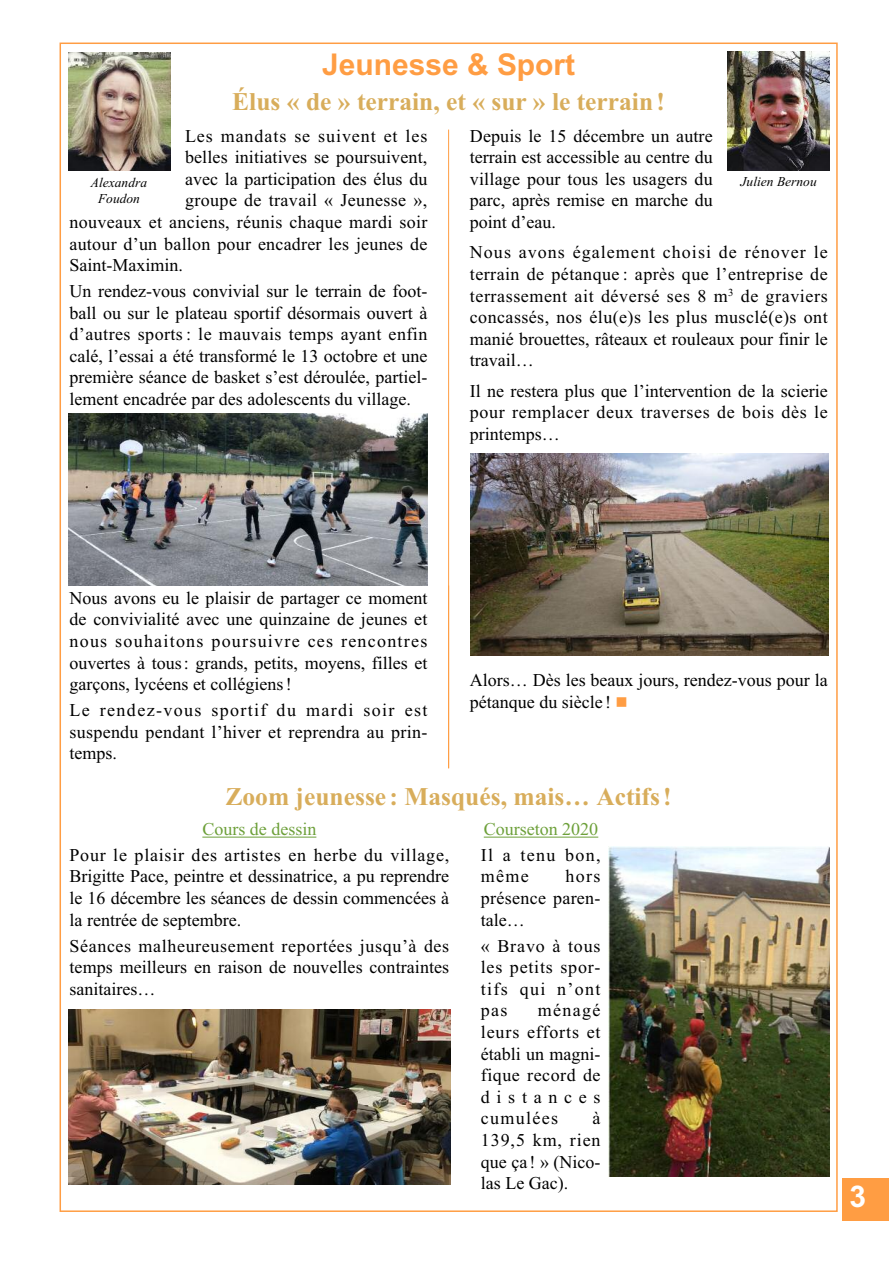
<style>
.page{position:relative;width:893px;height:1263px;background:#fff}
.page>*{position:absolute;margin:0;border:0;box-sizing:border-box;transform-origin:0 0}
.t1{font:700 30px "Arial";color:#ff9d43}
.t2{font:700 30px "Arial";color:#fff}
.t3{font:700 25.5px "Times New Roman";color:#d8ad5b}
.t4{font:18px/21.6px "Times New Roman";letter-spacing:.005em;color:#000;text-align:justify}
.t5{font:18px "Times New Roman";color:#6da03a}
.t6{font:18px "Times New Roman";letter-spacing:.025em;color:#000}
.t7{font:18px "Times New Roman";letter-spacing:.055em;color:#000}
.t8{font:18px/21.6px "Times New Roman";letter-spacing:.075em;color:#000}
.t9{font:italic 13.5px/16.2px "Times New Roman";color:#000;text-align:center}
.s1{color:#ff9d43}
</style>
<div class="page">
<div style="left:842px;top:1178px;width:47px;height:42px;background:#ff9d43"></div>
<hr style="left:202px;top:837px;width:114px;height:1px;background:#6da03a">
<img style="left:68px;top:1010px;width:383px;height:174px">
<hr style="left:484px;top:837px;width:114px;height:1px;background:#6da03a">
<img style="left:608px;top:846px;width:221px;height:330px">
<hr style="left:448px;top:130px;width:1px;height:638px;background:#ff9d43">
<img style="left:68px;top:53px;width:102px;height:118px">
<img style="left:728px;top:52px;width:102px;height:118px">
<img style="left:68px;top:413px;width:359px;height:173px">
<img style="left:470px;top:453px;width:359px;height:202px">
<h1 class="t1" style="left:322px;top:47px;width:254px">Jeunesse &amp; Sport</h1>
<h2 class="t3" style="left:232px;top:87px;width:434px">Élus « de » terrain, et « sur » le terrain!</h2>
<p class="t4" style="left:470px;top:125px;width:244px">Depuis le 15 décembre un autre terrain est accessible au centre du village pour tous les usagers du parc, après remise en marche du point d’eau.</p>
<p class="t4" style="left:470px;top:241px;width:359px">Nous avons également choisi de rénover le terrain de pétanque : après que l’entreprise de terrassement ait déversé ses 8 m<sup>3</sup> de graviers concassés, nos élu(e)s les plus musclé(e)s ont manié brouettes, râteaux et rouleaux pour finir le travail…</p>
<p class="t4" style="left:470px;top:380px;width:359px">Il ne restera plus que l’intervention de la scierie pour remplacer deux traverses de bois dès le printemps…</p>
<p class="t7" style="left:185px;top:125px;width:244px">Les mandats se suivent et les</p>
<p class="t4" style="left:185px;top:146px;width:244px">belles initiatives se poursuivent,</p>
<p class="t4" style="left:185px;top:168px;width:244px">avec la participation des élus du</p>
<p class="t6" style="left:185px;top:190px;width:244px">groupe de travail « Jeunesse »,</p>
<p class="t4" style="left:70px;top:211px;width:359px">nouveaux et anciens, réunis chaque mardi soir</p>
<p class="t4" style="left:70px;top:233px;width:359px">autour d’un ballon pour encadrer les jeunes de</p>
<p class="t4" style="left:70px;top:254px;width:115px">Saint-Maximin.</p>
<p class="t4" style="left:70px;top:280px;width:359px">Un rendez-vous convivial sur le terrain de foot&shy;ball ou sur le plateau sportif désormais ouvert à d’autres sports: le mauvais temps ayant enfin calé, l’essai a été transformé le 13 octobre et une première séance de basket s’est déroulée, partiel&shy;lement encadrée par des adolescents du village.</p>
<p class="t9" style="left:91px;top:174px;width:58px">Alexandra<br>Foudon</p>
<p class="t9" style="left:741px;top:174px;width:78px">Julien Bernou</p>
<p class="t4" style="left:70px;top:587px;width:359px">Nous avons eu le plaisir de partager ce moment de convivialité avec une quinzaine de jeunes et nous souhaitons poursuivre ces rencontres ouvertes à tous: grands, petits, moyens, filles et garçons, lycéens et collégiens!</p>
<p class="t4" style="left:70px;top:699px;width:359px">Le rendez-vous sportif du mardi soir est suspendu pendant l’hiver et reprendra au prin&shy;temps.</p>
<p class="t4" style="left:470px;top:669px;width:359px">Alors… Dès les beaux jours, rendez-vous pour la pétanque du siècle ! <span class="s1">■</span></p>
<h2 class="t3" style="left:225px;top:781px;width:448px">Zoom jeunesse : Masqués, mais… Actifs!</h2>
<p class="t5" style="left:202px;top:818px;width:115px">Cours de dessin</p>
<p class="t4" style="left:70px;top:844px;width:381px">Pour le plaisir des artistes en herbe du village, Brigitte Pace, peintre et dessinatrice, a pu reprendre le 16 décembre les séances de dessin commencées à la rentrée de septembre.</p>
<p class="t4" style="left:70px;top:934px;width:381px">Séances malheureusement reportées jusqu’à des temps meilleurs en raison de nouvelles contraintes sanitaires…</p>
<p class="t5" style="left:484px;top:818px;width:116px">Courseton 2020</p>
<p class="t8" style="left:481px;top:844px;width:121px">Il a tenu bon, même</p>
<p class="t4" style="left:481px;top:865px;width:121px;text-indent:85px">hors présence paren&shy;tale…</p>
<p class="t4" style="left:481px;top:934px;width:121px">« Bravo à tous les petits spor&shy;tifs qui n’ont pas</p>
<p class="t4" style="left:481px;top:999px;width:121px;text-indent:57px">ménagé leurs efforts et établi un magni&shy;fique record de distances cumulées</p>
<p class="t4" style="left:481px;top:1107px;width:121px;text-indent:112px">à 139,5 km, rien que ça ! » (Nico&shy;las Le Gac).</p>
<h1 class="t2" style="left:849px;top:1179px;width:18px">3</h1>
</div>
